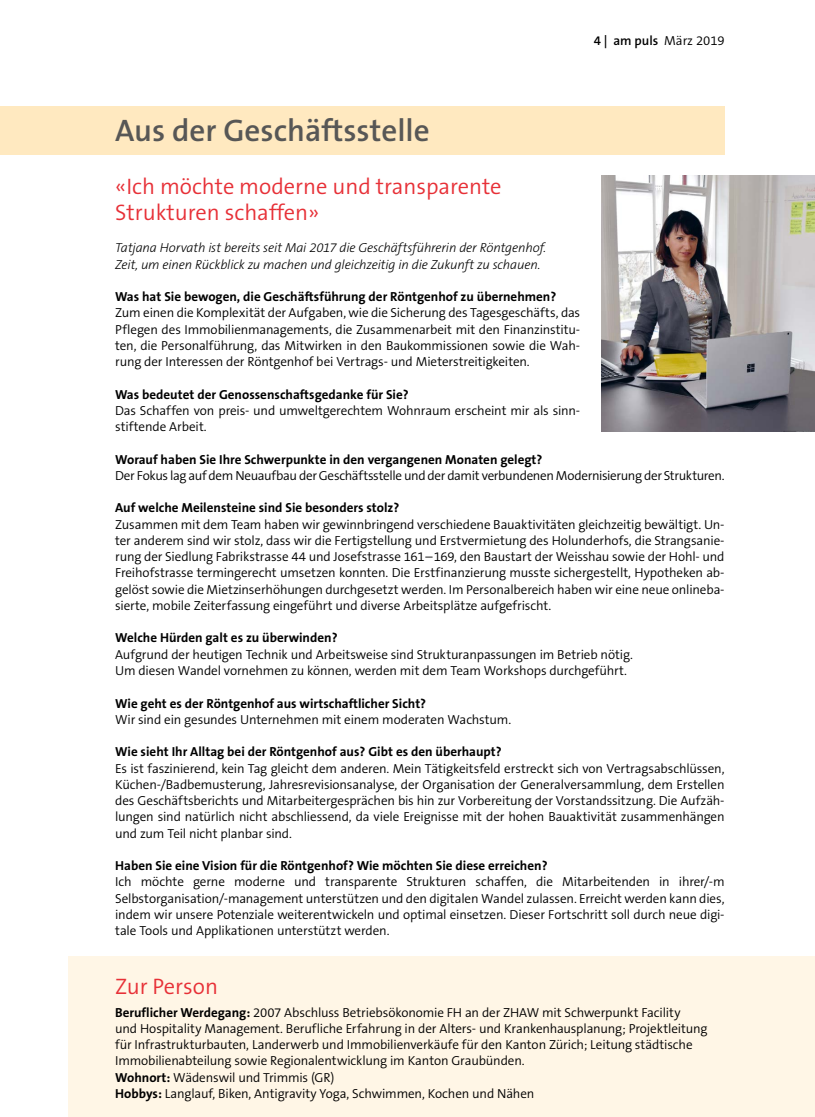
<style>
.page{position:relative;width:815px;height:1117px;background:#fff}
.page>*{position:absolute;margin:0;border:0;box-sizing:border-box;transform-origin:0 0}
.t1{font:600 31.25px "The Sans B6";color:#575756}
.t2{font:300 22.5px/26.2px "The Sans B4";color:#e73037}
.t3{font:300 13.12px/16.2px "The Sans B4";letter-spacing:-.015em;color:#000;text-align:justify}
.t4{font:700 13.12px "The Sans B7";color:#000}
.t5{font:italic 300 13.12px/16.2px "The Sans B3";letter-spacing:-.01em;color:#000}
.t6{font:600 13.12px "The Sans B6";color:#000}
.s1{font-family:"The Sans B4";font-weight:300}
.s2{font-family:"The Sans B7";font-weight:700}
</style>
<div class="page">
<div style="left:68px;top:956px;width:747px;height:160px;background:#fff6e6"></div>
<div style="left:0;top:106px;width:725px;height:48px;background:#ffe9c0"></div>
<img style="left:601px;top:175px;width:214px;height:256px">
<h1 class="t1" style="left:115px;top:114px;width:316px">Aus der Geschäftsstelle</h1>
<p class="t6" style="left:594px;top:34px;width:132px">4 | am puls <span class="s1">März 2019</span></p>
<h2 class="t2" style="left:115px;top:173px;width:388px">«Ich möchte moderne und transparente<br>Strukturen schaffen»</h2>
<p class="t5" style="left:115px;top:240px;width:432px">Tatjana Horvath ist bereits seit Mai 2017 die Geschäftsführerin der Röntgenhof.<br>Zeit, um einen Rückblick zu machen und gleichzeitig in die Zukunft zu schauen.</p>
<p class="t4" style="left:115px;top:289px;width:443px">Was hat Sie bewogen, die Geschäftsführung der Röntgenhof zu übernehmen?</p>
<p class="t3" style="left:115px;top:305px;width:467px">Zum einen die Komplexität der Aufgaben, wie die Sicherung des Tagesgeschäfts, das Pflegen des Immobilienmanagements, die Zusammenarbeit mit den Finanzinstitu&shy;ten, die Personalführung, das Mitwirken in den Baukommissionen sowie die Wah&shy;rung der Interessen der Röntgenhof bei Vertrags- und Mieterstreitigkeiten.</p>
<p class="t4" style="left:115px;top:387px;width:295px">Was bedeutet der Genossenschaftsgedanke für Sie?</p>
<p class="t3" style="left:115px;top:402px;width:467px">Das Schaffen von preis- und umweltgerechtem Wohnraum erscheint mir als sinn&shy;stiftende Arbeit.</p>
<p class="t4" style="left:115px;top:452px;width:429px">Worauf haben Sie Ihre Schwerpunkte in den vergangenen Monaten gelegt?</p>
<p class="t3" style="left:115px;top:467px;width:611px">Der Fokus lag auf dem Neuaufbau der Geschäftsstelle und der damit verbundenen Modernisierung der Strukturen.</p>
<p class="t4" style="left:115px;top:500px;width:286px">Auf welche Meilensteine sind Sie besonders stolz?</p>
<p class="t3" style="left:115px;top:516px;width:611px">Zusammen mit dem Team haben wir gewinnbringend verschiedene Bauaktivitäten gleichzeitig bewältigt. Un&shy;ter anderem sind wir stolz, dass wir die Fertigstellung und Erstvermietung des Holunderhofs, die Strangsanie&shy;rung der Siedlung Fabrikstrasse 44 und Josefstrasse 161–169, den Baustart der Weisshau sowie der Hohl- und Freihofstrasse termingerecht umsetzen konnten. Die Erstfinanzierung musste sichergestellt, Hypotheken ab&shy;gelöst sowie die Mietzinserhöhungen durchgesetzt werden. Im Personalbereich haben wir eine neue onlineba&shy;sierte, mobile Zeiterfassung eingeführt und diverse Arbeitsplätze aufgefrischt.</p>
<p class="t4" style="left:115px;top:630px;width:224px">Welche Hürden galt es zu überwinden?</p>
<p class="t3" style="left:115px;top:646px;width:519px">Aufgrund der heutigen Technik und Arbeitsweise sind Strukturanpassungen im Betrieb nötig.<br>Um diesen Wandel vornehmen zu können, werden mit dem Team Workshops durchgeführt.</p>
<p class="t4" style="left:115px;top:695px;width:313px">Wie geht es der Röntgenhof aus wirtschaftlicher Sicht?</p>
<p class="t3" style="left:115px;top:711px;width:398px">Wir sind ein gesundes Unternehmen mit einem moderaten Wachstum.</p>
<p class="t4" style="left:115px;top:744px;width:388px">Wie sieht Ihr Alltag bei der Röntgenhof aus? Gibt es den überhaupt?</p>
<p class="t3" style="left:115px;top:760px;width:611px">Es ist faszinierend, kein Tag gleicht dem anderen. Mein Tätigkeitsfeld erstreckt sich von Vertragsabschlüssen, Küchen-/Badbemusterung, Jahresrevisionsanalyse, der Organisation der Generalversammlung, dem Erstellen des Geschäftsberichts und Mitarbeitergesprächen bis hin zur Vorbereitung der Vorstandssitzung. Die Aufzäh&shy;lungen sind natürlich nicht abschliessend, da viele Ereignisse mit der hohen Bauaktivität zusammenhängen und zum Teil nicht planbar sind.</p>
<p class="t4" style="left:115px;top:858px;width:434px">Haben Sie eine Vision für die Röntgenhof? Wie möchten Sie diese erreichen?</p>
<p class="t3" style="left:115px;top:874px;width:611px">Ich möchte gerne moderne und transparente Strukturen schaffen, die Mitarbeitenden in ihrer/-m Selbstorganisation/-management unterstützen und den digitalen Wandel zulassen. Erreicht werden kann dies, indem wir unsere Potenziale weiterentwickeln und optimal einsetzen. Dieser Fortschritt soll durch neue digi&shy;tale Tools und Applikationen unterstützt werden.</p>
<h2 class="t2" style="left:115px;top:973px;width:104px">Zur Person</h2>
<p class="t3" style="left:115px;top:1004px;width:594px;text-align:left"><span class="s2">Beruflicher Werdegang:</span> 2007 Abschluss Betriebsökonomie FH an der ZHAW mit Schwerpunkt Facility<br>und Hospitality Management. Berufliche Erfahrung in der Alters- und Krankenhausplanung; Projektleitung für Infrastrukturbauten, Landerwerb und Immobilienverkäufe für den Kanton Zürich; Leitung städtische Immobilienabteilung sowie Regionalentwicklung im Kanton Graubünden.<br><span class="s2">Wohnort:</span> Wädenswil und Trimmis (GR)<br><span class="s2">Hobbys:</span> Langlauf, Biken, Antigravity Yoga, Schwimmen, Kochen und Nähen</p>
</div>
